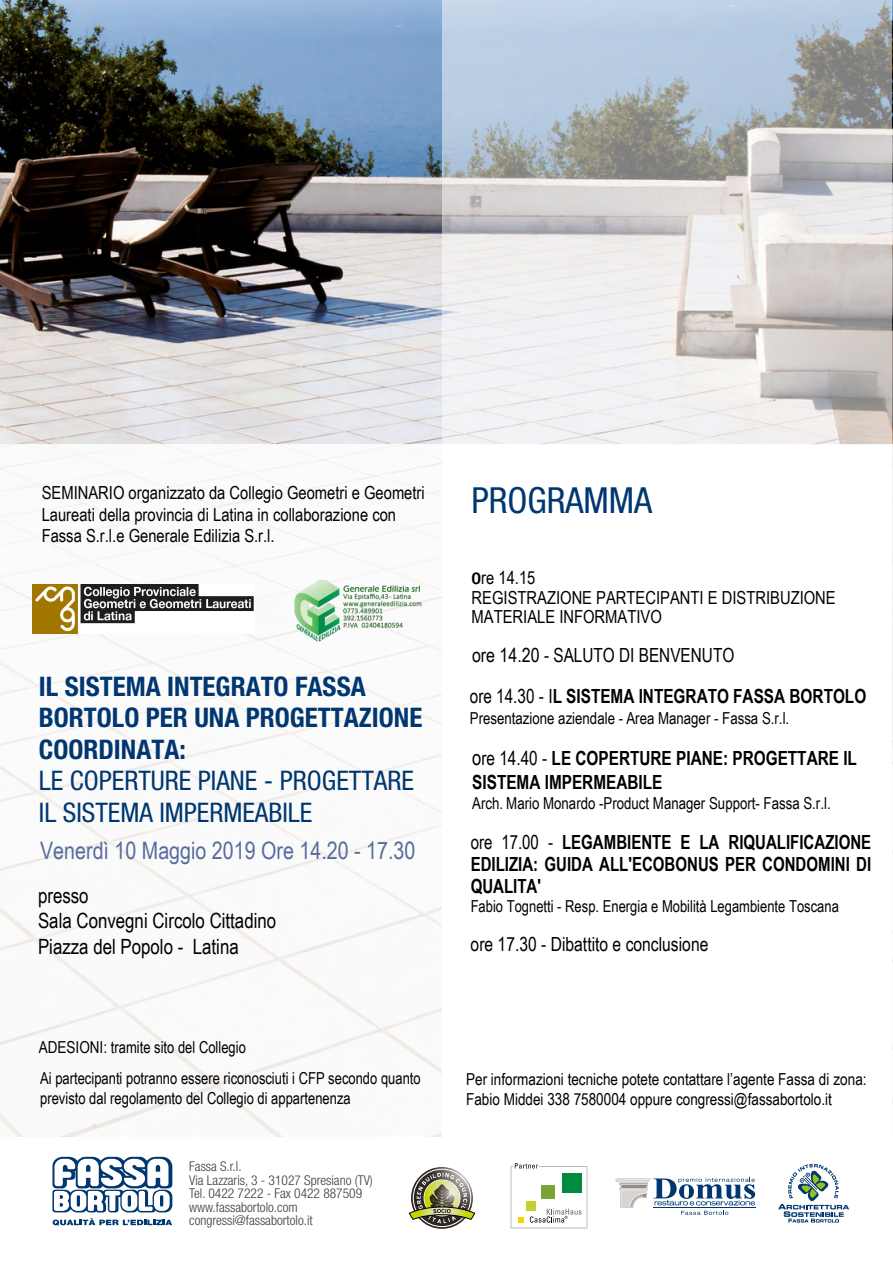
<style>
.page{position:relative;width:893px;height:1263px;background:#fff}
.page>*{position:absolute;margin:0;border:0;box-sizing:border-box;transform-origin:0 0}
.t1{font:condensed 36px "Helvetica Neue";color:#003770}
.t2{font:700 condensed 27px/31.5px "Helvetica Neue";color:#003770}
.t3{font:condensed 27px/31.5px "Helvetica Neue";color:#003770}
.t4{font:24px "Arial Narrow";color:#566b9d}
.t5{font:21px/25.2px "Arial Narrow";color:#000}
.t6{font:19.5px/40.8px "Arial Narrow";color:#000}
.t7{font:700 19.5px/21.8px "Arial Narrow";color:#000;text-align:justify;scale:.94 1}
.t8{font:700 19.5px/23.4px "Arial Narrow";color:#000;scale:.96 1}
.t9{font:18px/21.6px "Arial Narrow";color:#000}
.t10{font:16.5px/30.8px "Arial Narrow";color:#000}
.t11{font:16.5px "Arial Narrow";color:#000;scale:.96 1}
.t12{font:300 condensed 13.5px/13.5px "Helvetica Neue";color:#3c3c3b}
.s1{font-family:"Helvetica Neue";font-weight:500;font-stretch:condensed;font-size:21px}
.s2{font-weight:700}
.s3{font-weight:400;font-size:21px}
.s4{font-weight:400}
</style>
<div class="page">
<img style="left:0;top:0;width:893px;height:445px">
<svg style="left:52px;top:1157px;width:120px;height:69px"></svg>
<svg style="left:616px;top:1178px;width:139px;height:37px"></svg>
<svg style="left:778px;top:1164px;width:71px;height:58px"></svg>
<svg style="left:511px;top:1163px;width:76px;height:65px"></svg>
<svg style="left:408px;top:1169px;width:68px;height:58px"></svg>
<svg style="left:442px;top:1px;width:450px;height:444px"></svg>
<img style="left:33px;top:585px;width:221px;height:48px">
<img style="left:287px;top:570px;width:143px;height:77px">
<p class="t9" style="left:42px;top:481px;width:385px">SEMINARIO organizzato da Collegio Geometri e Geometri<br>Laureati della provincia di Latina in collaborazione con<br>Fassa S.r.l.e Generale Edilizia S.r.l.</p>
<h2 class="t2" style="left:39px;top:670px;width:385px">IL SISTEMA INTEGRATO FASSA<br>BORTOLO PER UNA PROGETTAZIONE<br>COORDINATA:</h2>
<h2 class="t3" style="left:39px;top:765px;width:377px">LE COPERTURE PIANE - PROGETTARE<br>IL SISTEMA IMPERMEABILE</h2>
<h3 class="t4" style="left:40px;top:833px;width:377px">Venerdì 10 Maggio 2019 Ore 14.20 - 17.30</h3>
<p class="t5" style="left:38px;top:882px;width:240px">presso<br>Sala Convegni Circolo Cittadino<br>Piazza del Popolo - Latina</p>
<p class="t10" style="left:39px;top:1031px;width:383px">ADESIONI: tramite sito del Collegio<br>Ai partecipanti potranno essere riconosciuti i CFP secondo quanto</p>
<p class="t11" style="left:40px;top:1086px;width:325px">previsto dal regolamento del Collegio di appartenenza</p>
<p class="t12" style="left:189px;top:1159px;width:185px">Fassa S.r.l.<br>Via Lazzaris, 3 - 31027 Spresiano (TV)<br>Tel. 0422 7222 - Fax 0422 887509 www.fassabortolo.com congressi@fassabortolo.it</p>
<h1 class="t1" style="left:472px;top:479px;width:182px">PROGRAMMA</h1>
<p class="t9" style="left:472px;top:567px;width:366px;line-height:19.5px"><span class="s1">o</span>re 14.15<br>REGISTRAZIONE PARTECIPANTI E DISTRIBUZIONE<br>MATERIALE INFORMATIVO</p>
<p class="t6" style="left:470px;top:634px;width:398px">ore 14.20 - SALUTO DI BENVENUTO<br>ore 14.30 - I<span class="s2">L SISTEMA INTEGRATO FASSA BORTOLO</span></p>
<p class="t10" style="left:470px;top:702px;width:321px">Presentazione aziendale - Area Manager - Fassa S.r.l.</p>
<p class="t8" style="left:472px;top:746px;width:402px"><span class="s3">o</span><span class="s4">re 14.40 -</span> LE COPERTURE PIANE: PROGETTARE IL<br>SISTEMA IMPERMEABILE</p>
<p class="t10" style="left:472px;top:787px;width:360px">Arch. Mario Monardo -Product Manager Support- Fassa S.r.l.</p>
<p class="t7" style="left:471px;top:830px;width:428px"><span class="s4">ore 17.00 -</span> LEGAMBIENTE E LA RIQUALIFICAZIONE EDILIZIA: GUIDA ALL'ECOBONUS PER CONDOMINI DI QUALITA'</p>
<p class="t11" style="left:471px;top:894px;width:385px">Fabio Tognetti - Resp. Energia e Mobilità Legambiente Toscana</p>
<p class="t6" style="left:471px;top:923px;width:239px">ore 17.30 - Dibattito e conclusione</p>
<p class="t10" style="left:466px;top:1069px;width:402px;line-height:19.6px">Per informazioni tecniche potete contattare l’agente Fassa di zona:<br>Fabio Middei 338 7580004 oppure congressi@fassabortolo.it</p>
</div>
